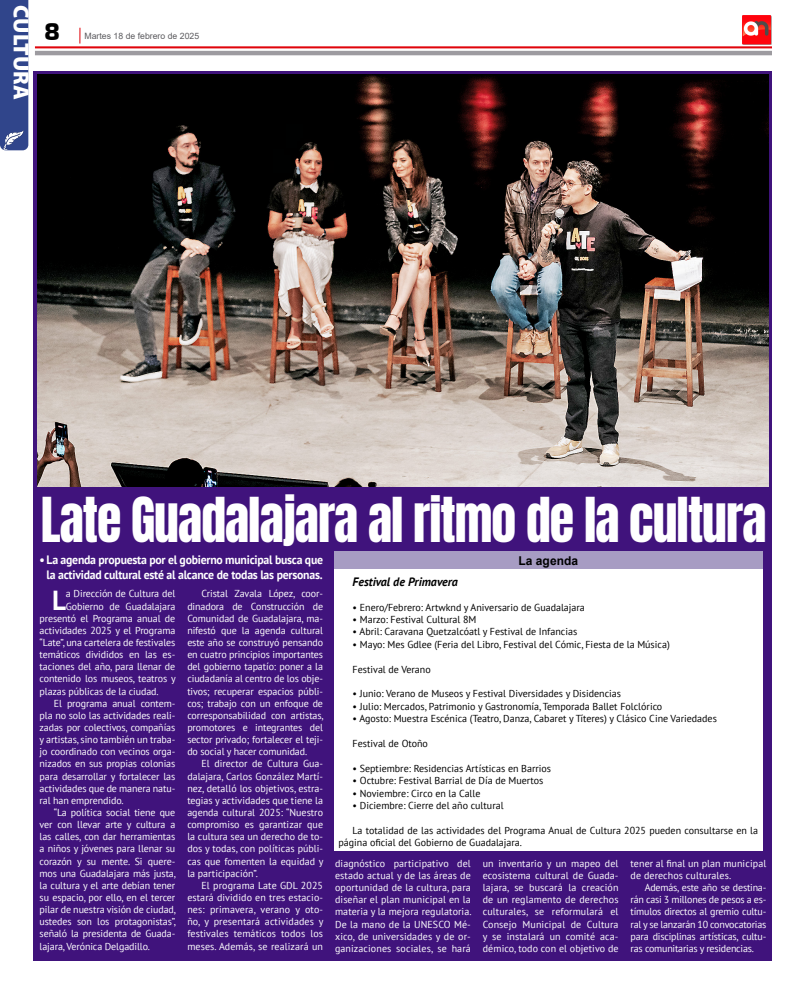
<style>
.page{position:relative;width:808px;height:1007px;background:#fff}
.page>*{position:absolute;margin:0;border:0;box-sizing:border-box;transform-origin:0 0}
.t1{font:52.6px "Anton";letter-spacing:-.02em;color:#fff;scale:.95 1}
.t2{font:700 27.5px "PT Sans";color:#fff}
.t3{font:900 25px "Eurostile";color:#000}
.t4{font:900 22px "Myriad Pro";letter-spacing:-.005em;color:#fff}
.t5{font:700 12.1px/14.6px "PT Sans";letter-spacing:-.02em;color:#fff;text-align:center}
.t6{font:italic 700 12.1px "PT Sans";color:#000}
.t7{font:700 12.1px "Arial";letter-spacing:.005em;color:#000}
.t8{font:10.1px/12.1px "PT Sans";letter-spacing:-.01em;color:#fff;text-align:justify}
.t9{font:10.1px/12.4px "PT Sans";color:#000}
.t10{font:10.1px/12.1px "PT Sans";letter-spacing:.01em;color:#fff}
.t11{font:8.7px "Arial";color:#5c5b5f}
</style>
<div class="page">
<svg style="left:35px;top:28px;width:737px;height:27px"></svg>
<img style="left:742px;top:16px;width:30px;height:29px">
<div style="left:34px;top:71px;width:738px;height:889px;background:#40137c"></div>
<img style="left:37px;top:74px;width:731px;height:412px">
<div style="left:334px;top:569px;width:428px;height:281px;background:#fff"></div>
<div style="left:334px;top:551px;width:428px;height:18px;background:#a79cc3"></div>
<div style="left:0;top:0;width:28px;height:150px;background:#30458b"></div>
<img style="left:2px;top:129px;width:22px;height:22px">
<h3 class="t4" style="left:36px;top:5px;width:96px;rotate:90deg">CULTURA</h3>
<h3 class="t3" style="left:44px;top:18px;width:18px">8</h3>
<p class="t11" style="left:85px;top:30px;width:116px">Martes 18 de febrero de 2025</p>
<h1 class="t1" style="left:41px;top:493px;width:765px">Late Guadalajara al ritmo de la cultura</h1>
<p class="t6" style="left:353px;top:573px;width:107px">Festival de Primavera</p>
<p class="t9" style="left:353px;top:600px;width:234px">• Enero/Febrero: Artwknd y Aniversario de Guadalajara</p>
<p class="t9" style="left:353px;top:613px;width:125px">• Marzo: Festival Cultural 8M</p>
<p class="t9" style="left:353px;top:625px;width:226px">• Abril: Caravana Quetzalcóatl y Festival de Infancias</p>
<p class="t9" style="left:353px;top:637px;width:319px">• Mayo: Mes Gdlee (Feria del Libro, Festival del Cómic, Fiesta de la Música)</p>
<p class="t9" style="left:353px;top:662px;width:80px">Festival de Verano</p>
<p class="t9" style="left:353px;top:687px;width:270px">• Junio: Verano de Museos y Festival Diversidades y Disidencias</p>
<p class="t9" style="left:353px;top:699px;width:311px">• Julio: Mercados, Patrimonio y Gastronomía, Temporada Ballet Folclórico</p>
<p class="t9" style="left:353px;top:712px;width:366px">• Agosto: Muestra Escénica (Teatro, Danza, Cabaret y Títeres) y Clásico Cine Variedades</p>
<p class="t9" style="left:353px;top:737px;width:77px">Festival de Otoño</p>
<p class="t9" style="left:353px;top:761px;width:200px">• Septiembre: Residencias Artísticas en Barrios</p>
<p class="t9" style="left:353px;top:774px;width:192px">• Octubre: Festival Barrial de Día de Muertos</p>
<p class="t9" style="left:353px;top:786px;width:129px">• Noviembre: Circo en la Calle</p>
<p class="t9" style="left:353px;top:799px;width:152px">• Diciembre: Cierre del año cultural</p>
<p class="t9" style="left:338px;top:824px;width:421px;text-indent:14px">La totalidad de las actividades del Programa Anual de Cultura 2025 pueden consultarse en la página oficial del Gobierno de Guadalajara.</p>
<p class="t5" style="left:40px;top:552px;width:285px">• La agenda propuesta por el gobierno municipal busca que la actividad cultural esté al alcance de todas las personas.</p>
<p class="t7" style="left:518px;top:552px;width:61px">La agenda</p>
<h2 class="t2" style="left:52px;top:581px;width:15px">L</h2>
<p class="t8" style="left:66px;top:587px;width:111px">a Dirección de Cultura del</p>
<p class="t8" style="left:187px;top:587px;width:138px;text-indent:14px">Cristal Zavala López, coor&shy;dinadora de Construcción de Comunidad de Guadalajara, ma&shy;nifestó que la agenda cultural este año se construyó pensando en cuatro principios importantes del gobierno tapatío: poner a la ciudadanía al centro de los obje&shy;tivos; recuperar espacios públi&shy;cos; trabajo con un enfoque de corresponsabilidad con artistas, promotores e integrantes del sector privado; fortalecer el teji&shy;do social y hacer comunidad.</p>
<p class="t8" style="left:187px;top:757px;width:138px;text-indent:14px">El director de Cultura Gua&shy;dalajara, Carlos González Martí&shy;nez, detalló los objetivos, estra&shy;tegias y actividades que tiene la agenda cultural 2025: “Nuestro compromiso es garantizar que la cultura sea un derecho de to&shy;dos y todas, con políticas públi&shy;cas que fomenten la equidad y la participación”.</p>
<p class="t8" style="left:187px;top:878px;width:138px;text-indent:14px">El programa Late GDL 2025 estará dividido en tres estacio&shy;nes: primavera, verano y oto&shy;ño, y presentará actividades y festivales temáticos todos los meses. Además, se realizará un</p>
<p class="t8" style="left:66px;top:599px;width:111px">Gobierno de Guadalajara</p>
<p class="t8" style="left:40px;top:611px;width:137px">presentó el Programa anual de</p>
<p class="t8" style="left:40px;top:624px;width:137px">actividades 2025 y el Programa</p>
<p class="t8" style="left:40px;top:636px;width:137px">“Late”, una cartelera de festivales</p>
<p class="t8" style="left:40px;top:648px;width:137px">temáticos divididos en las es-</p>
<p class="t8" style="left:40px;top:660px;width:137px">taciones del año, para llenar de</p>
<p class="t8" style="left:40px;top:672px;width:138px">contenido los museos, teatros y</p>
<p class="t8" style="left:40px;top:684px;width:121px">plazas públicas de la ciudad.</p>
<p class="t8" style="left:54px;top:696px;width:123px">El programa anual contem-</p>
<p class="t8" style="left:40px;top:709px;width:137px">pla no solo las actividades reali-</p>
<p class="t8" style="left:40px;top:721px;width:137px">zadas por colectivos, compañías</p>
<p class="t8" style="left:40px;top:733px;width:137px">y artistas, sino también un traba-</p>
<p class="t8" style="left:40px;top:745px;width:137px">jo coordinado con vecinos orga-</p>
<p class="t8" style="left:40px;top:757px;width:137px">nizados en sus propias colonias</p>
<p class="t8" style="left:40px;top:769px;width:137px">para desarrollar y fortalecer las</p>
<p class="t8" style="left:40px;top:781px;width:137px">actividades que de manera natu-</p>
<p class="t8" style="left:40px;top:794px;width:86px">ral han emprendido.</p>
<p class="t8" style="left:54px;top:806px;width:123px">“La política social tiene que</p>
<p class="t8" style="left:40px;top:818px;width:137px">ver con llevar arte y cultura a</p>
<p class="t8" style="left:40px;top:830px;width:137px">las calles, con dar herramientas</p>
<p class="t8" style="left:40px;top:842px;width:137px">a niños y jóvenes para llenar su</p>
<p class="t8" style="left:40px;top:854px;width:137px">corazón y su mente. Si quere-</p>
<p class="t8" style="left:40px;top:866px;width:138px">mos una Guadalajara más justa,</p>
<p class="t8" style="left:40px;top:878px;width:137px">la cultura y el arte debían tener</p>
<p class="t8" style="left:40px;top:891px;width:137px">su espacio, por ello, en el tercer</p>
<p class="t8" style="left:40px;top:903px;width:138px">pilar de nuestra visión de ciudad,</p>
<p class="t8" style="left:40px;top:915px;width:138px">ustedes son los protagonistas”,</p>
<p class="t8" style="left:40px;top:927px;width:137px">señaló la presidenta de Guada-</p>
<p class="t8" style="left:40px;top:939px;width:112px">lajara, Verónica Delgadillo.</p>
<p class="t8" style="left:335px;top:856px;width:138px">diagnóstico participativo del estado actual y de las áreas de oportunidad de la cultura, para diseñar el plan municipal en la materia y la mejora regulatoria.<br>De la mano de la UNESCO Mé&shy;xico, de universidades y de or&shy;ganizaciones sociales, se hará</p>
<p class="t8" style="left:483px;top:856px;width:137px">un inventario y un mapeo del ecosistema cultural de Guada&shy;lajara, se buscará la creación de un reglamento de derechos culturales, se reformulará el Consejo Municipal de Cultura y se instalará un comité aca&shy;démico, todo con el objetivo de</p>
<p class="t10" style="left:630px;top:856px;width:137px">tener al final un plan municipal de derechos culturales.</p>
<p class="t8" style="left:630px;top:881px;width:137px;text-indent:14px">Además, este año se destina&shy;rán casi 3 millones de pesos a es&shy;tímulos directos al gremio cultu&shy;ral y se lanzarán 10 convocatorias para disciplinas artísticas, cultu&shy;ras comunitarias y residencias.</p>
</div>
